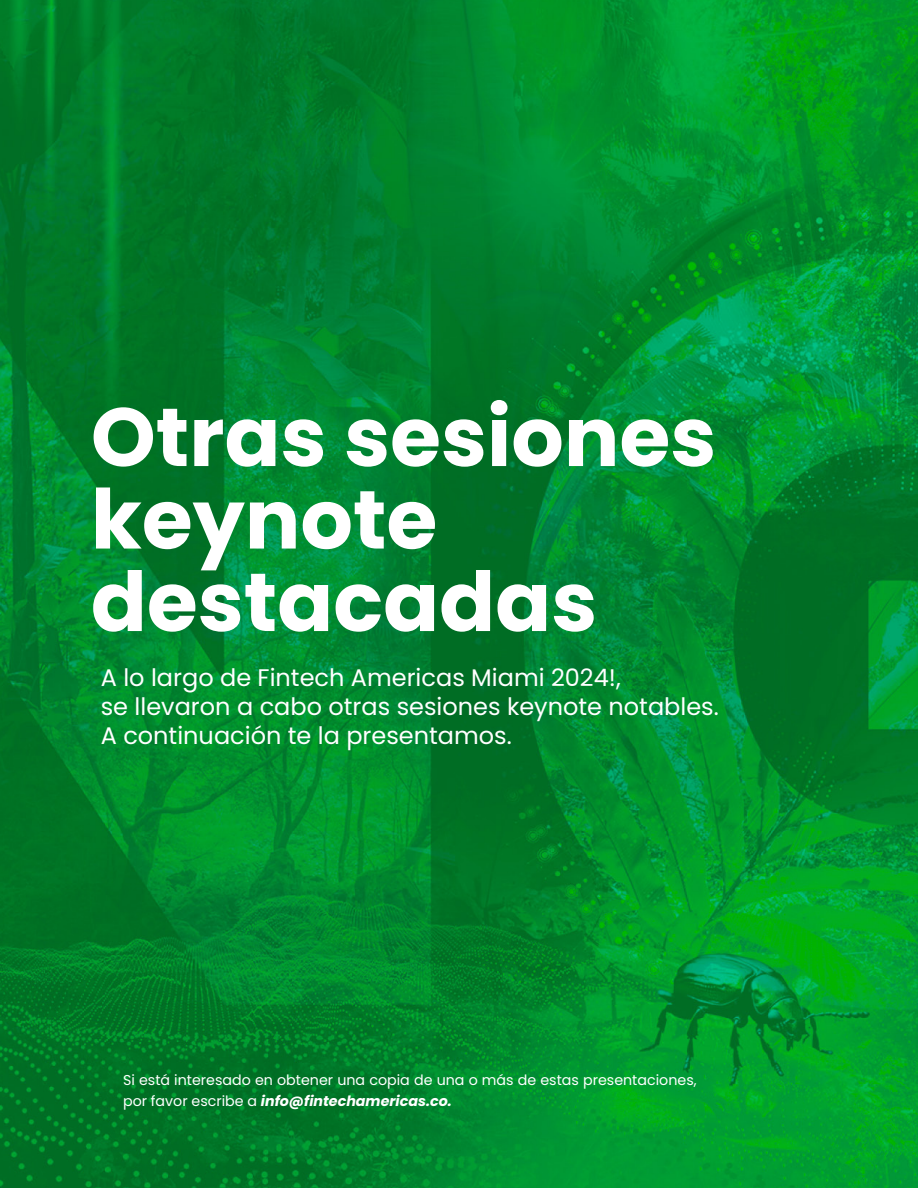
<style>
.page{position:relative;width:918px;height:1188px;background:#fff}
.page>*{position:absolute;margin:0;border:0;box-sizing:border-box;transform-origin:0 0}
.t1{font:700 82.5px/82.5px "Poppins";color:#fff}
.t2{font:24px/28.8px "Poppins";color:#fff}
.t3{font:14.25px/21px "Poppins";color:#fff}
.s1{font-weight:700;font-style:italic}
</style>
<div class="page">
<img style="left:0;top:0;width:918px;height:1188px">
<h1 class="t1" style="left:91px;top:396px;width:627px">Otras sesiones keynote destacadas</h1>
<p class="t2" style="left:101px;top:663px;width:620px">A lo largo de Fintech Americas Miami 2024!,<br>se llevaron a cabo otras sesiones keynote notables.<br>A continuación te la presentamos.</p>
<p class="t3" style="left:123px;top:1069px;width:575px">Si está interesado en obtener una copia de una o más de estas presentaciones, por favor escribe a <span class="s1">info@fintechamericas.co.</span></p>
</div>
